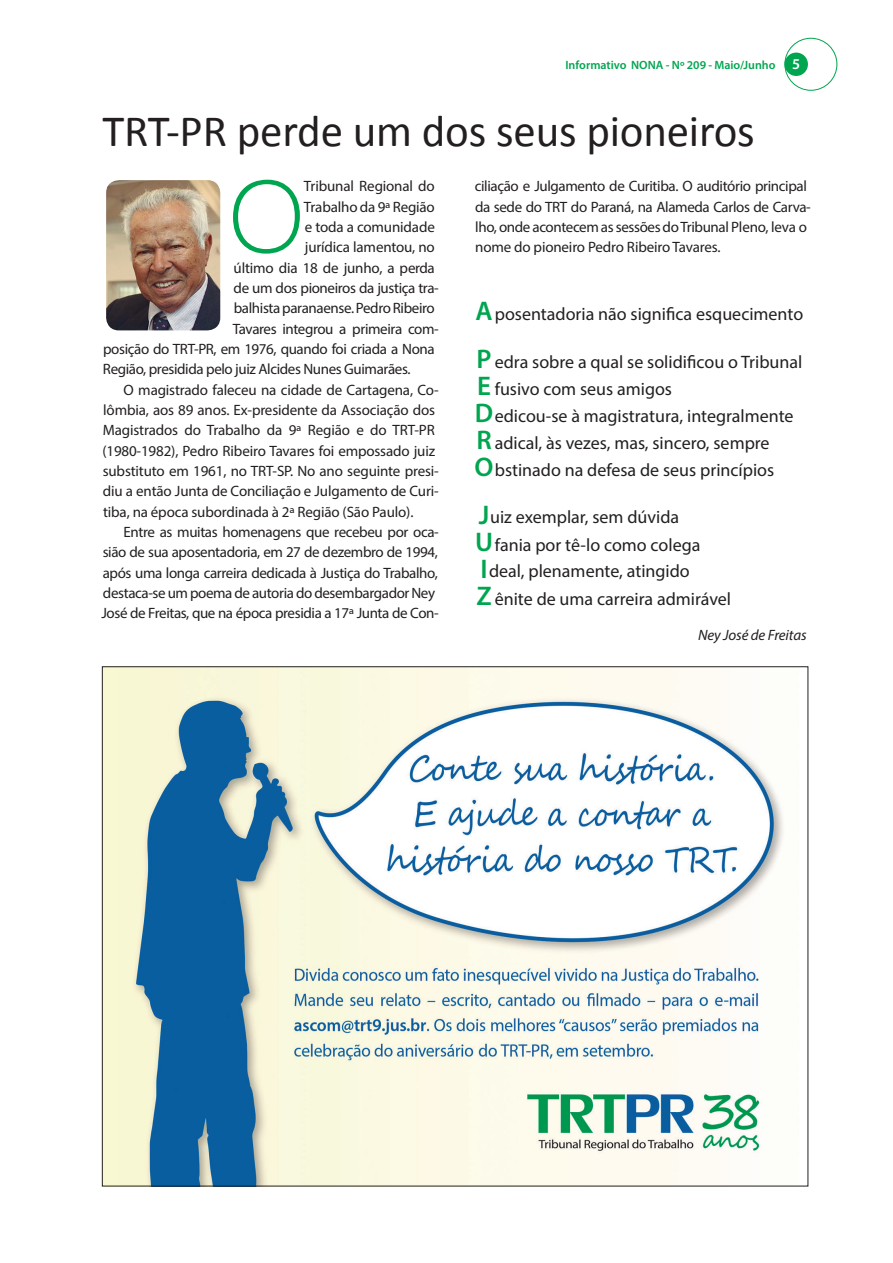
<style>
.page{position:relative;width:893px;height:1263px;background:#fff}
.page>*{position:absolute;margin:0;border:0;box-sizing:border-box;transform-origin:0 0}
.texto_internas{font:300 102.15px "Segoe UI";color:#00a54f}
.titulo_noticias{font:45px "Calibri";letter-spacing:-.005em;color:#231f20}
.texto_internas-2{font:600 27px "Myriad Pro";color:#00a54f}
.texto_internas-3{font:18px "Myriad Pro";color:#231f20}
.texto_internas-4{font:15px/20.2px "Myriad Pro";letter-spacing:-.025em;color:#231f20}
.texto_internas-5{font:italic 15px "Myriad Pro";letter-spacing:-.01em;color:#231f20}
.t1{font:600 12px "Myriad Pro";color:#00a54f}
.s1{font-size:15px;color:#fff}
</style>
<div class="page">
<div style="left:784px;top:53px;width:24px;height:23px;background:#00a54f;border-radius:50%"></div>
<div style="left:784px;top:38px;width:53px;height:53px;border:1px solid #00a54f;border-radius:50%"></div>
<img style="left:106px;top:180px;width:114px;height:150px">
<img style="left:104px;top:668px;width:680px;height:516px">
<p class="t1" style="left:565px;top:57px;width:236px">Informativo NONA - Nº 209 - Maio/Junho <span class="s1">5</span></p>
<p class="titulo_noticias" style="left:102px;top:102px;width:654px">TRT-PR perde um dos seus pioneiros</p>
<p class="texto_internas-4" style="left:475px;top:176px;width:338px">ciliação e Julgamento de Curitiba. O auditório principal da sede do TRT do Paraná, na Alameda Carlos de Carva&shy;lho, onde acontecem as sessões do Tribunal Pleno, leva o nome do pioneiro Pedro Ribeiro Tavares.</p>
<p class="texto_internas" style="left:228px;top:146px;width:79px">O</p>
<p class="texto_internas-4" style="left:304px;top:176px;width:132px">Tribunal Regional do</p>
<p class="texto_internas-4" style="left:304px;top:196px;width:132px">Trabalho da 9ª Região</p>
<p class="texto_internas-4" style="left:305px;top:217px;width:131px">e toda a comunidade</p>
<p class="texto_internas-4" style="left:305px;top:237px;width:132px">jurídica lamentou, no</p>
<p class="texto_internas-4" style="left:234px;top:257px;width:203px">último dia 18 de junho, a perda</p>
<p class="texto_internas-4" style="left:234px;top:278px;width:207px">de um dos pioneiros da justiça tra-</p>
<p class="texto_internas-4" style="left:234px;top:298px;width:203px">balhista paranaense. Pedro Ribeiro</p>
<p class="texto_internas-4" style="left:233px;top:318px;width:208px">Tavares integrou a primeira com-</p>
<p class="texto_internas-4" style="left:103px;top:339px;width:333px">posição do TRT-PR, em 1976, quando foi criada a Nona</p>
<p class="texto_internas-4" style="left:103px;top:359px;width:309px">Região, presidida pelo juiz Alcides Nunes Guimarães.</p>
<p class="texto_internas-4" style="left:102px;top:379px;width:338px;text-indent:21px">O magistrado faleceu na cidade de Cartagena, Co&shy;lômbia, aos 89 anos. Ex-presidente da Associação dos Magistrados do Trabalho da 9ª Região e do TRT-PR (1980-1982), Pedro Ribeiro Tavares foi empossado juiz substituto em 1961, no TRT-SP. No ano seguinte presi&shy;diu a então Junta de Conciliação e Julgamento de Curi&shy;tiba, na época subordinada à 2ª Região (São Paulo).</p>
<p class="texto_internas-4" style="left:101px;top:522px;width:339px;text-indent:22px">Entre as muitas homenagens que recebeu por oca&shy;sião de sua aposentadoria, em 27 de dezembro de 1994, após uma longa carreira dedicada à Justiça do Trabalho, destaca-se um poema de autoria do desembargador Ney José de Freitas, que na época presidia a 17ª Junta de Con-</p>
<p class="texto_internas-2" style="left:475px;top:294px;width:19px">A</p>
<p class="texto_internas-2" style="left:476px;top:342px;width:17px">P</p>
<p class="texto_internas-2" style="left:477px;top:369px;width:15px">E</p>
<p class="texto_internas-2" style="left:475px;top:396px;width:20px">D</p>
<p class="texto_internas-2" style="left:476px;top:423px;width:17px">R</p>
<p class="texto_internas-2" style="left:475px;top:450px;width:21px">O</p>
<p class="texto_internas-2" style="left:479px;top:498px;width:12px">J</p>
<p class="texto_internas-2" style="left:475px;top:525px;width:19px">U</p>
<p class="texto_internas-2" style="left:480px;top:552px;width:9px">I</p>
<p class="texto_internas-2" style="left:476px;top:579px;width:17px">Z</p>
<p class="texto_internas-3" style="left:495px;top:303px;width:310px">posentadoria não significa esquecimento</p>
<p class="texto_internas-3" style="left:495px;top:351px;width:309px">edra sobre a qual se solidificou o Tribunal</p>
<p class="texto_internas-3" style="left:495px;top:378px;width:179px">fusivo com seus amigos</p>
<p class="texto_internas-3" style="left:495px;top:405px;width:300px">edicou-se à magistratura, integralmente</p>
<p class="texto_internas-3" style="left:495px;top:432px;width:276px">adical, às vezes, mas, sincero, sempre</p>
<p class="texto_internas-3" style="left:495px;top:459px;width:281px">bstinado na defesa de seus princípios</p>
<p class="texto_internas-3" style="left:490px;top:506px;width:191px">uiz exemplar, sem dúvida</p>
<p class="texto_internas-3" style="left:495px;top:534px;width:207px">fania por tê-lo como colega</p>
<p class="texto_internas-3" style="left:495px;top:588px;width:238px">ênite de uma carreira admirável</p>
<p class="texto_internas-3" style="left:489px;top:560px;width:202px">deal, plenamente, atingido</p>
<p class="texto_internas-5" style="left:698px;top:626px;width:110px">Ney José de Freitas</p>
</div>
